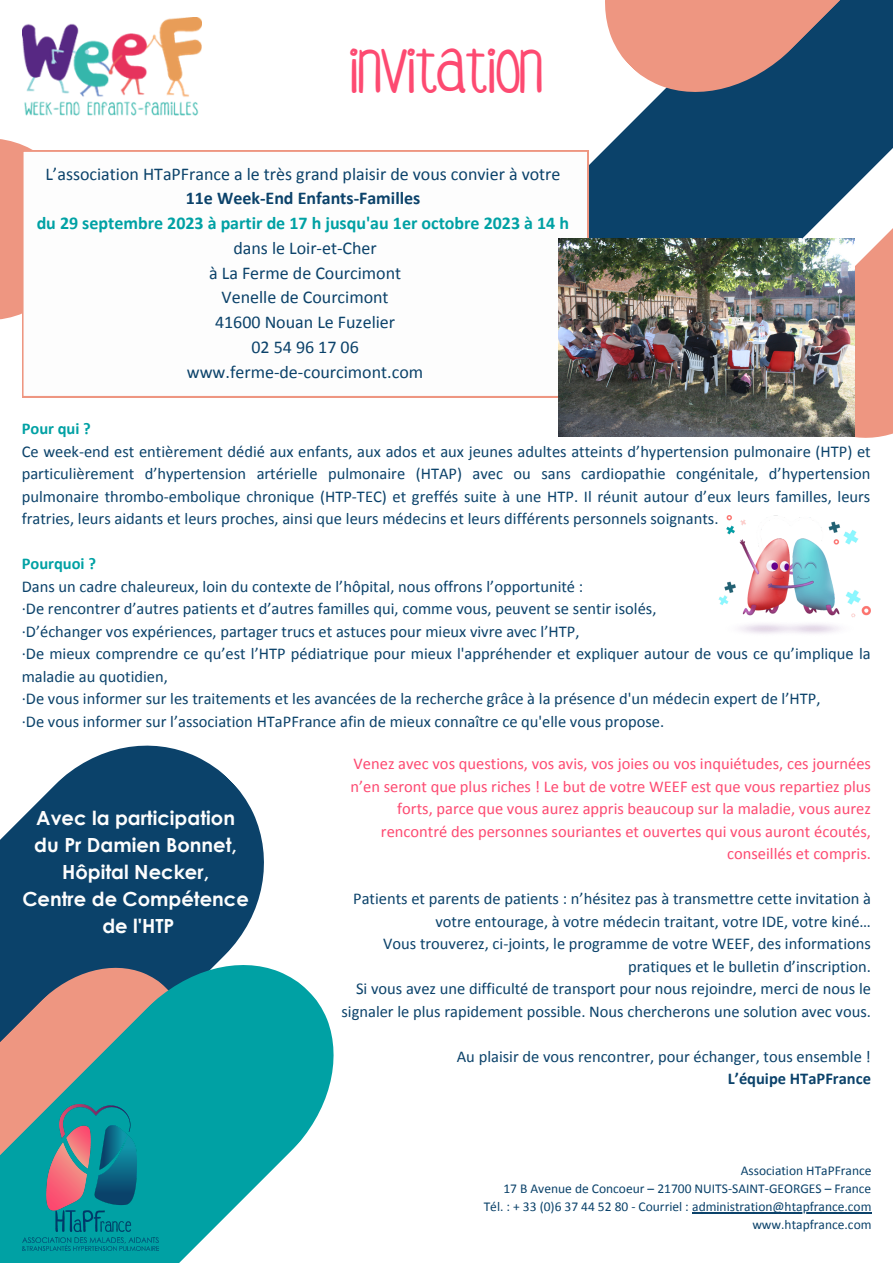
<style>
.page{position:relative;width:893px;height:1264px;background:#fff}
.page>*{position:absolute;margin:0;border:0;box-sizing:border-box;transform-origin:0 0}
.t1{font:40.5px "DJBCOFFEESHOPPEESPRESSO";color:#fd4a71}
.t2{font:700 19.5px "Century Gothic";color:#fdfdfd}
.t3{font:18px "Calibri";color:#0b426a}
.t4{font:700 18px "Calibri";color:#00a1a4}
.t5{font:700 18px "Calibri";color:#0b426a}
.t6{font:16.5px/22.5px "Calibri";color:#0b426a;text-align:right}
.t7{font:16.5px/22.5px "Calibri";color:#fd4a71;text-align:right}
.t8{font:700 16.5px "Calibri";color:#0b426a}
.t9{font:700 16.5px "Calibri";color:#00a1a4}
.t10{font:13.5px "Calibri";color:#0b426a}
</style>
<div class="page">
<svg style="left:0;top:745px;width:264px;height:210px;fill:#0b426a"></svg>
<svg style="left:0;top:955px;width:334px;height:307px;fill:#00a1a4"></svg>
<svg style="left:540px;top:150px;width:56px;height:88px"></svg>
<svg style="left:596px;top:0;width:296px;height:438px;background:#697082"></svg>
<svg style="left:0;top:139px;width:79px;height:181px;background:#f0a694"></svg>
<img style="left:22px;top:17px;width:179px;height:99px">
<svg style="left:22px;top:151px;width:566px;height:246px"></svg>
<img style="left:558px;top:238px;width:296px;height:198px">
<img style="left:718px;top:515px;width:152px;height:119px">
<img style="left:22px;top:1104px;width:136px;height:146px">
<hr style="left:692px;top:1212px;width:179px;height:1px;background:#0b426a">
<p class="t1" style="left:350px;top:55px;width:195px">INVITATION</p>
<p class="t3" style="left:45px;top:166px;width:516px">L’association HTaPFrance a le très grand plaisir de vous convier à votre</p>
<p class="t5" style="left:186px;top:191px;width:236px">11e Week-End Enfants-Familles</p>
<p class="t4" style="left:37px;top:216px;width:534px">du 29 septembre 2023 à partir de 17 h jusqu'au 1er octobre 2023 à 14 h</p>
<p class="t3" style="left:233px;top:240px;width:145px">dans le Loir-et-Cher</p>
<p class="t3" style="left:209px;top:265px;width:193px">à La Ferme de Courcimont</p>
<p class="t3" style="left:221px;top:290px;width:168px">Venelle de Courcimont</p>
<p class="t3" style="left:215px;top:314px;width:181px">41600 Nouan Le Fuzelier</p>
<p class="t3" style="left:251px;top:339px;width:109px">02 54 96 17 06</p>
<p class="t3" style="left:187px;top:364px;width:238px">www.ferme-de-courcimont.com</p>
<p class="t9" style="left:22px;top:422px;width:71px">Pour qui ?</p>
<p class="t6" style="left:22px;top:441px;width:850px;text-align:justify">Ce week-end est entièrement dédié aux enfants, aux ados et aux jeunes adultes atteints d’hypertension pulmonaire (HTP) et particulièrement d’hypertension artérielle pulmonaire (HTAP) avec ou sans cardiopathie congénitale, d’hypertension pulmonaire thrombo-embolique chronique (HTP-TEC) et greffés suite à une HTP. Il réunit autour d’eux leurs familles, leurs fratries, leurs aidants et leurs proches, ainsi que leurs médecins et leurs différents personnels soignants.</p>
<p class="t9" style="left:22px;top:556px;width:76px">Pourquoi ?</p>
<p class="t6" style="left:22px;top:576px;width:563px">Dans un cadre chaleureux, loin du contexte de l’hôpital, nous offrons l’opportunité :</p>
<p class="t6" style="left:22px;top:598px;width:636px">·De rencontrer d’autres patients et d’autres familles qui, comme vous, peuvent se sentir isolés,</p>
<p class="t6" style="left:22px;top:621px;width:559px">·D’échanger vos expériences, partager trucs et astuces pour mieux vivre avec l’HTP,</p>
<p class="t6" style="left:22px;top:643px;width:850px;text-align:left">·De mieux comprendre ce qu’est l’HTP pédiatrique pour mieux l'appréhender et expliquer autour de vous ce qu’implique la maladie au quotidien,</p>
<p class="t6" style="left:22px;top:688px;width:800px">·De vous informer sur les traitements et les avancées de la recherche grâce à la présence d'un médecin expert de l’HTP,</p>
<p class="t6" style="left:22px;top:711px;width:644px">·De vous informer sur l’association HTaPFrance afin de mieux connaître ce qu'elle vous propose.</p>
<p class="t2" style="left:36px;top:805px;width:200px">Avec la participation</p>
<p class="t2" style="left:34px;top:832px;width:204px">du Pr Damien Bonnet,</p>
<p class="t2" style="left:62px;top:859px;width:148px">Hôpital Necker,</p>
<p class="t2" style="left:22px;top:886px;width:228px">Centre de Compétence</p>
<p class="t2" style="left:102px;top:913px;width:74px">de l'HTP</p>
<p class="t7" style="left:350px;top:754px;width:522px">Venez avec vos questions, vos avis, vos joies ou vos inquiétudes, ces journées n’en seront que plus riches ! Le but de votre WEEF est que vous repartiez plus forts, parce que vous aurez appris beaucoup sur la maladie, vous aurez rencontré des personnes souriantes et ouvertes qui vous auront écoutés, conseillés et compris.</p>
<p class="t6" style="left:353px;top:889px;width:519px">Patients et parents de patients : n’hésitez pas à transmettre cette invitation à votre entourage, à votre médecin traitant, votre IDE, votre kiné…</p>
<p class="t6" style="left:383px;top:934px;width:489px">Vous trouverez, ci-joints, le programme de votre WEEF, des informations pratiques et le bulletin d’inscription.</p>
<p class="t6" style="left:341px;top:979px;width:531px">Si vous avez une difficulté de transport pour nous rejoindre, merci de nous le signaler le plus rapidement possible. Nous chercherons une solution avec vous.</p>
<p class="t6" style="left:456px;top:1046px;width:415px">Au plaisir de vous rencontrer, pour échanger, tous ensemble !</p>
<p class="t8" style="left:727px;top:1071px;width:145px">L’équipe HTaPFrance</p>
<p class="t10" style="left:740px;top:1164px;width:132px">Association HTaPFrance</p>
<p class="t10" style="left:503px;top:1182px;width:369px">17 B Avenue de Concoeur – 21700 NUITS-SAINT-GEORGES – France</p>
<p class="t10" style="left:483px;top:1200px;width:389px">Tél. : + 33 (0)6 37 44 52 80 - Courriel : administration@htapfrance.com</p>
<p class="t10" style="left:752px;top:1218px;width:121px">www.htapfrance.com</p>
</div>
